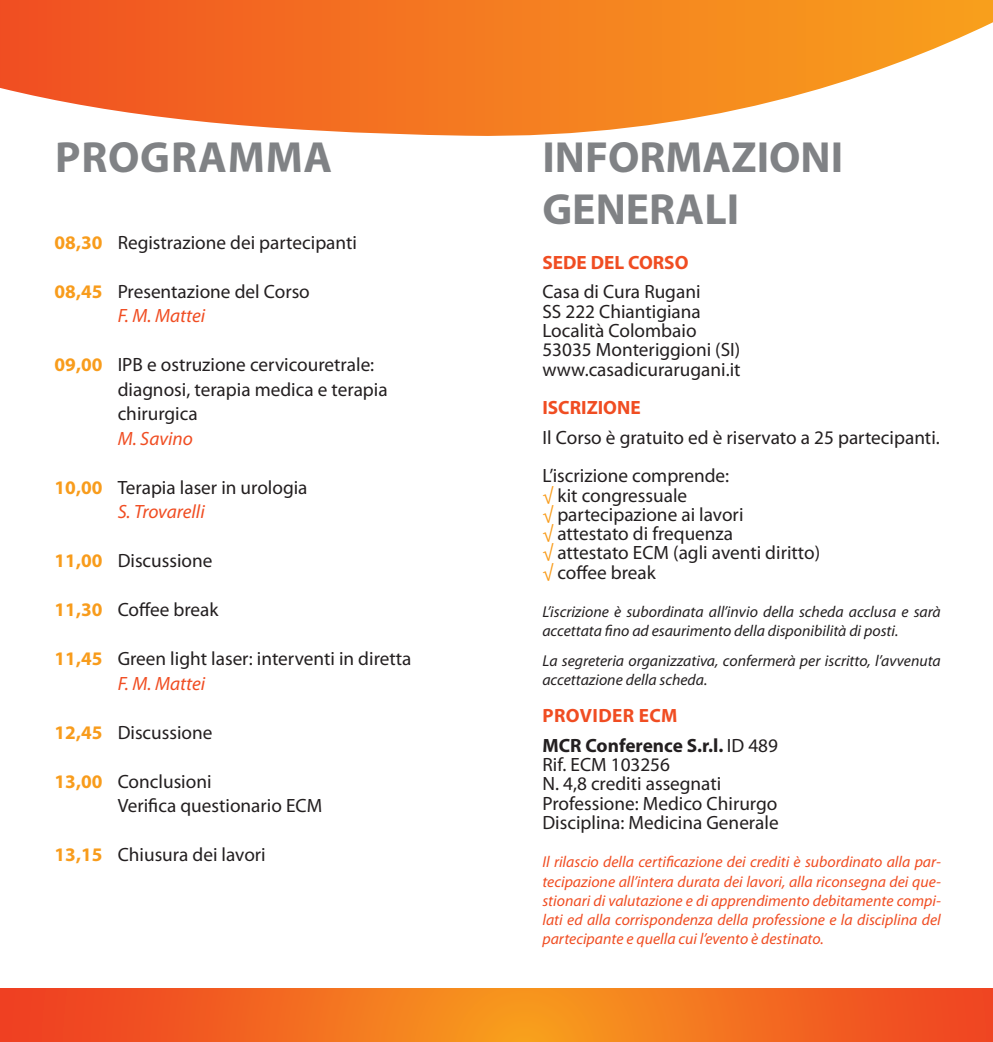
<style>
.page{position:relative;width:993px;height:1042px;background:#fff}
.page>*{position:absolute;margin:0;border:0;box-sizing:border-box;transform-origin:0 0}
.t1{font:700 43.75px "Myriad Pro";color:#808285}
.t2{font:700 43.75px "Myriad Pro";letter-spacing:.02em;color:#808285}
.t3{font:19.25px "Myriad Pro";color:#231f20}
.t4{font:italic 19.25px "Myriad Pro";color:#f04d22}
.t5{font:700 19.25px "Myriad Pro";color:#231f20}
.t6{font:700 19.25px "Myriad Pro";color:#f04d22}
.t7{font:700 19.25px "Myriad Pro";letter-spacing:.02em;color:#f04d22}
.t8{font:italic 15.75px/19.2px "Myriad Pro";color:#f04d22;text-align:justify}
.t9{font:italic 15.75px/19.2px "Myriad Pro";color:#231f20}
.s1{font-weight:700;color:#f89c1c}
.s2{color:#f89c1c}
.s3{font-weight:400}
</style>
<div class="page">
<svg style="left:0;top:989px;width:992px;height:53px"></svg>
<svg style="left:0;top:0;width:992px;height:136px"></svg>
<p class="t2" style="left:55px;top:128px;width:279px">PROGRAMMA</p>
<p class="t3" style="left:55px;top:230px;width:304px"><span class="s1">08,30</span> Registrazione dei partecipanti</p>
<p class="t3" style="left:55px;top:279px;width:257px"><span class="s1">08,45</span> Presentazione del Corso</p>
<p class="t4" style="left:118px;top:304px;width:89px">F. M. Mattei</p>
<p class="t3" style="left:55px;top:353px;width:321px"><span class="s1">09,00</span> IPB e ostruzione cervicouretrale:</p>
<p class="t3" style="left:118px;top:377px;width:271px">diagnosi, terapia medica e terapia</p>
<p class="t3" style="left:118px;top:402px;width:81px">chirurgica</p>
<p class="t4" style="left:118px;top:426px;width:77px">M. Savino</p>
<p class="t3" style="left:55px;top:475px;width:254px"><span class="s1">10,00</span> Terapia laser in urologia</p>
<p class="t4" style="left:118px;top:500px;width:89px">S. Trovarelli</p>
<p class="t3" style="left:55px;top:549px;width:159px"><span class="s1">11,00</span> Discussione</p>
<p class="t3" style="left:55px;top:598px;width:165px"><span class="s1">11,30</span> Coffee break</p>
<p class="t3" style="left:55px;top:647px;width:358px"><span class="s1">11,45</span> Green light laser: interventi in diretta</p>
<p class="t4" style="left:118px;top:671px;width:89px">F. M. Mattei</p>
<p class="t3" style="left:55px;top:720px;width:159px"><span class="s1">12,45</span> Discussione</p>
<p class="t3" style="left:55px;top:769px;width:158px"><span class="s1">13,00</span> Conclusioni</p>
<p class="t3" style="left:118px;top:794px;width:206px">Verifica questionario ECM</p>
<p class="t3" style="left:55px;top:843px;width:213px"><span class="s1">13,15</span> Chiusura dei lavori</p>
<p class="t1" style="left:542px;top:128px;width:302px">INFORMAZIONI</p>
<p class="t1" style="left:542px;top:181px;width:198px">GENERALI</p>
<p class="t6" style="left:542px;top:250px;width:147px">SEDE DEL CORSO</p>
<p class="t3" style="left:542px;top:280px;width:160px">Casa di Cura Rugani</p>
<p class="t3" style="left:542px;top:299px;width:160px">SS 222 Chiantigiana</p>
<p class="t3" style="left:542px;top:319px;width:156px">Località Colombaio</p>
<p class="t3" style="left:542px;top:338px;width:199px">53035 Monteriggioni (SI)</p>
<p class="t3" style="left:542px;top:357px;width:200px">www.casadicurarugani.it</p>
<p class="t6" style="left:542px;top:395px;width:100px">ISCRIZIONE</p>
<p class="t3" style="left:542px;top:425px;width:399px">Il Corso è gratuito ed è riservato a 25 partecipanti.</p>
<p class="t3" style="left:542px;top:464px;width:188px">L’iscrizione comprende:</p>
<p class="t3" style="left:542px;top:483px;width:146px"><span class="s2">√</span> kit congressuale</p>
<p class="t3" style="left:542px;top:502px;width:202px"><span class="s2">√</span> partecipazione ai lavori</p>
<p class="t3" style="left:542px;top:522px;width:192px"><span class="s2">√</span> attestato di frequenza</p>
<p class="t3" style="left:542px;top:541px;width:279px"><span class="s2">√</span> attestato ECM (agli aventi diritto)</p>
<p class="t3" style="left:542px;top:560px;width:115px"><span class="s2">√</span> coffee break</p>
<p class="t9" style="left:542px;top:602px;width:400px">L’iscrizione è subordinata all’invio della scheda acclusa e sarà</p>
<p class="t9" style="left:542px;top:621px;width:357px">accettata fino ad esaurimento della disponibilità di posti.</p>
<p class="t9" style="left:542px;top:651px;width:400px">La segreteria organizzativa, confermerà per iscritto, l’avvenuta accettazione della scheda.</p>
<p class="t7" style="left:542px;top:703px;width:136px">PROVIDER ECM</p>
<p class="t5" style="left:542px;top:733px;width:237px">MCR Conference S.r.l. <span class="s3">ID 489</span></p>
<p class="t3" style="left:542px;top:753px;width:129px">Rif. ECM 103256</p>
<p class="t3" style="left:542px;top:772px;width:180px">N. 4,8 crediti assegnati</p>
<p class="t3" style="left:542px;top:791px;width:236px">Professione: Medico Chirurgo</p>
<p class="t3" style="left:542px;top:810px;width:238px">Disciplina: Medicina Generale</p>
<p class="t8" style="left:542px;top:852px;width:400px">Il rilascio della certificazione dei crediti è subordinato alla par&shy;tecipazione all’intera durata dei lavori, alla riconsegna dei que&shy;stionari di valutazione e di apprendimento debitamente compi&shy;lati ed alla corrispondenza della professione e la disciplina del partecipante e quella cui l’evento è destinato.</p>
</div>
